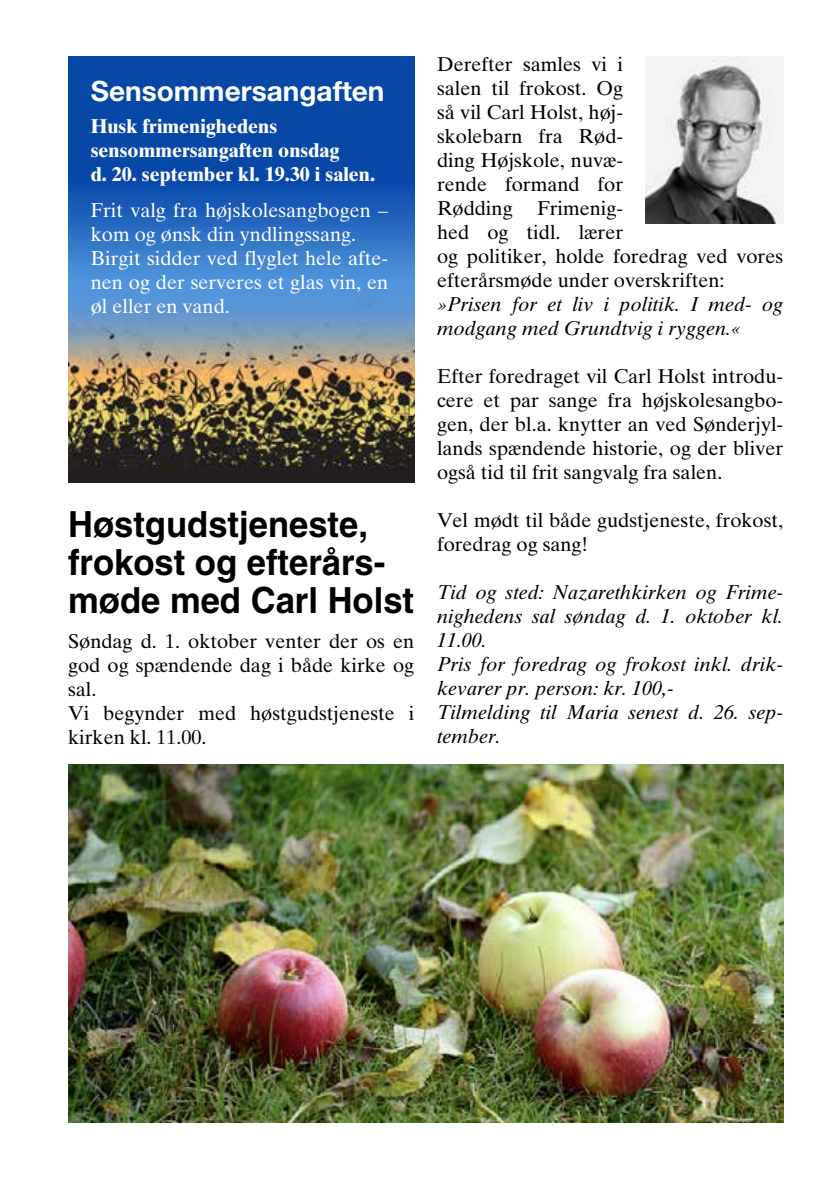
<style>
.page{position:relative;width:840px;height:1191px;background:#fff}
.page>*{position:absolute;margin:0;border:0;box-sizing:border-box;transform-origin:0 0}
.t1{font:700 36px/38px "Helvetica LT Std";color:#000;scale:.96 1}
.t2{font:700 28px "Helvetica Neue";color:#fff}
.t3{font:20px/24px "Times Ten LT Std";color:#000}
.t4{font:italic 20px/24px "Times Ten LT Std";color:#000}
.t5{font:20px/24px "Times Ten LT Std";color:#fff}
.t6{font:700 20px/24px "Times Ten LT Std";color:#fff}
</style>
<div class="page">
<img style="left:68px;top:57px;width:346px;height:426px">
<img style="left:645px;top:57px;width:137px;height:167px">
<img style="left:68px;top:764px;width:714px;height:359px">
<h2 class="t2" style="left:91px;top:74px;width:295px">Sensommersangaften</h2>
<p class="t6" style="left:91px;top:114px;width:285px">Husk frimenighedens sensommersangaften onsdag<br>d. 20. september kl. 19.30 i salen.</p>
<p class="t5" style="left:91px;top:198px;width:299px">Frit valg fra højskolesangbogen – kom og ønsk din yndlingssang.<br>Birgit sidder ved flyglet hele afte&shy;nen og der serveres et glas vin, en øl eller en vand.</p>
<h1 class="t1" style="left:68px;top:504px;width:362px">Høstgudstjeneste, frokost og efterårs&shy;møde med Carl Holst</h1>
<p class="t3" style="left:68px;top:629px;width:347px">Søndag d. 1. oktober venter der os en god og spændende dag i både kirke og sal.<br>Vi begynder med høstgudstjeneste i kirken kl. 11.00.</p>
<p class="t3" style="left:437px;top:52px;width:347px">Derefter samles vi i<br>salen til frokost. Og<br>så vil Carl Holst, høj-<br>skolebarn fra Rød-<br>ding Højskole, nuvæ-<br>rende formand for<br>Rødding Frimenig-<br>hed og tidl. lærer<br>og politiker, holde foredrag ved vores efterårsmøde under overskriften:</p>
<p class="t4" style="left:437px;top:292px;width:347px">»Prisen for et liv i politik. I med- og modgang med Grundtvig i ryggen.«</p>
<p class="t3" style="left:437px;top:364px;width:347px;text-align:justify">Efter foredraget vil Carl Holst introdu&shy;cere et par sange fra højskolesangbo&shy;gen, der bl.a. knytter an ved Sønderjyl&shy;lands spændende historie, og der bliver også tid til frit sangvalg fra salen.</p>
<p class="t3" style="left:437px;top:508px;width:347px">Vel mødt til både gudstjeneste, frokost, foredrag og sang!</p>
<p class="t4" style="left:437px;top:580px;width:347px">Tid og sted: Nazarethkirken og Frime&shy;nighedens sal søndag d. 1. oktober kl.<br>11.00.<br>Pris for foredrag og frokost inkl. drik&shy;kevarer pr. person: kr. 100,-<br>Tilmelding til Maria senest d. 26. sep&shy;tember.</p>
</div>
